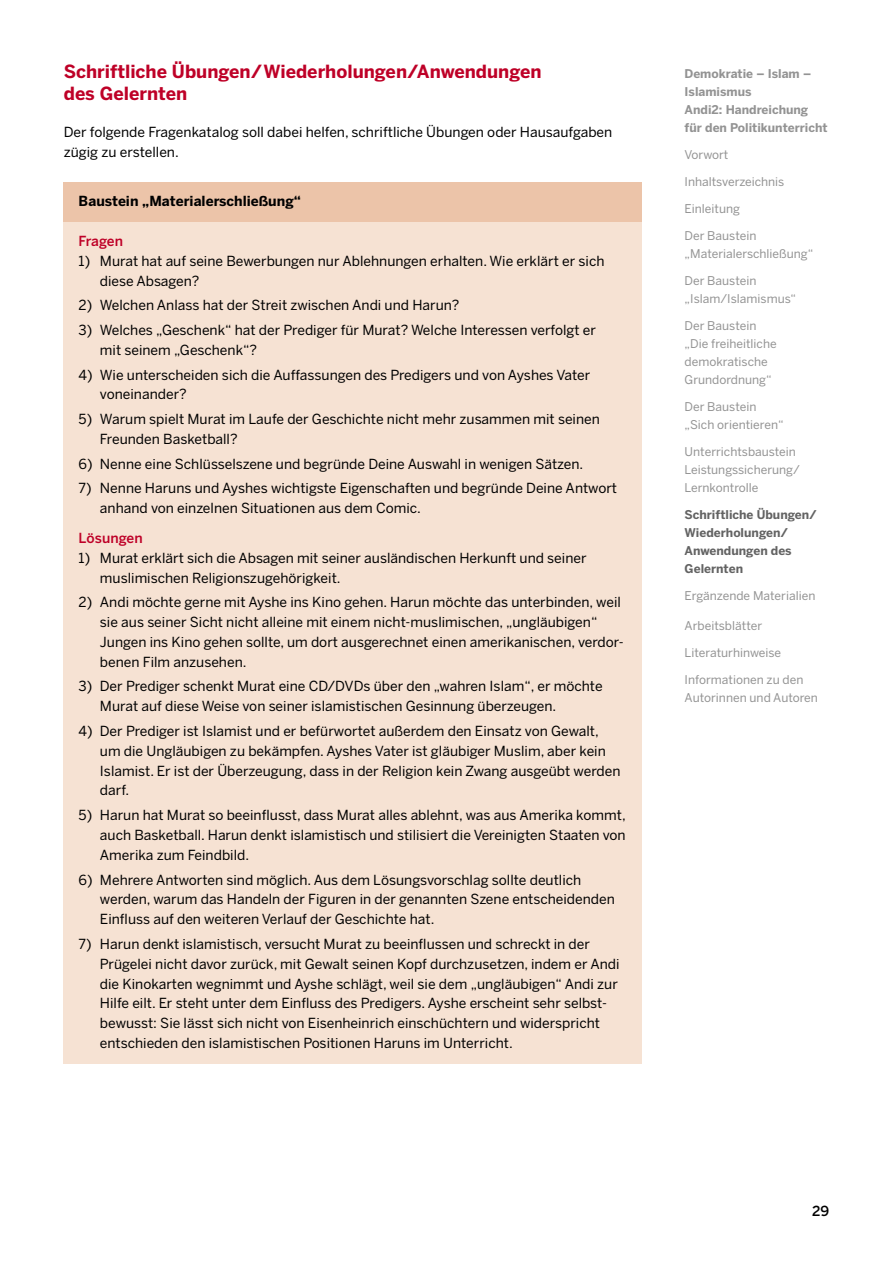
<style>
.page{position:relative;width:893px;height:1263px;background:#fff}
.page>*{position:absolute;margin:0;border:0;box-sizing:border-box;transform-origin:0 0}
.t1{font:700 18px/22.8px "Benton Sans";color:#be0027}
.t2{font:13.8px/19.8px "Benton Sans";color:#000}
.t3{font:700 13.8px "Benton Sans";color:#000}
.t4{font:500 13.8px "Benton Sans";color:#be0027}
.t5{font:500 13.8px "Benton Sans";color:#000}
.t6{font:12px/18px "Benton Sans";color:#939393}
.t7{font:700 12px/18px "Benton Sans";color:#939393}
.t8{font:700 12px/18px "Benton Sans";color:#636363}
</style>
<div class="page">
<div style="left:64px;top:183px;width:578px;height:39px;background:#ecc4a9"></div>
<div style="left:64px;top:222px;width:578px;height:842px;background:#f6e2d3"></div>
<h1 class="t1" style="left:64px;top:59px;width:479px">Schriftliche Übungen/Wiederholungen/Anwendungen des Gelernten</h1>
<p class="t2" style="left:64px;top:122px;width:550px">Der folgende Fragenkatalog soll dabei helfen, schriftliche Übungen oder Hausaufgaben zügig zu erstellen.</p>
<p class="t3" style="left:79px;top:193px;width:224px">Baustein „Materialerschließung“</p>
<p class="t4" style="left:79px;top:233px;width:46px">Fragen</p>
<p class="t2" style="left:100px;top:251px;width:506px;text-indent:-21px">1) Murat hat auf seine Bewerbungen nur Ablehnungen erhalten. Wie erklärt er sich diese Absagen?</p>
<p class="t2" style="left:79px;top:295px;width:382px">2) Welchen Anlass hat der Streit zwischen Andi und Harun?</p>
<p class="t2" style="left:100px;top:320px;width:498px;text-indent:-21px">3) Welches „Geschenk“ hat der Prediger für Murat? Welche Interessen verfolgt er mit seinem „Geschenk“?</p>
<p class="t2" style="left:100px;top:364px;width:492px;text-indent:-21px">4) Wie unterscheiden sich die Auffassungen des Predigers und von Ayshes Vater voneinander?</p>
<p class="t2" style="left:100px;top:409px;width:501px;text-indent:-21px">5) Warum spielt Murat im Laufe der Geschichte nicht mehr zusammen mit seinen<br>Freunden Basketball?</p>
<p class="t2" style="left:79px;top:454px;width:506px">6) Nenne eine Schlüsselszene und begründe Deine Auswahl in wenigen Sätzen.</p>
<p class="t2" style="left:100px;top:478px;width:519px;text-indent:-21px">7) Nenne Haruns und Ayshes wichtigste Eigenschaften und begründe Deine Antwort anhand von einzelnen Situationen aus dem Comic.</p>
<p class="t4" style="left:79px;top:530px;width:65px">Lösungen</p>
<p class="t2" style="left:100px;top:548px;width:488px;text-indent:-21px">1) Murat erklärt sich die Absagen mit seiner ausländischen Herkunft und seiner muslimischen Religionszugehörigkeit.</p>
<p class="t2" style="left:100px;top:592px;width:525px;text-indent:-21px">2) Andi möchte gerne mit Ayshe ins Kino gehen. Harun möchte das unterbinden, weil sie aus seiner Sicht nicht alleine mit einem nicht-muslimischen, „ungläubigen“ Jungen ins Kino gehen sollte, um dort ausgerechnet einen amerikanischen, verdor&shy;benen Film anzusehen.</p>
<p class="t2" style="left:100px;top:676px;width:504px;text-indent:-21px">3) Der Prediger schenkt Murat eine CD/DVDs über den „wahren Islam“, er möchte<br>Murat auf diese Weise von seiner islamistischen Gesinnung überzeugen.</p>
<p class="t2" style="left:100px;top:721px;width:522px;text-indent:-21px">4) Der Prediger ist Islamist und er befürwortet außerdem den Einsatz von Gewalt, um die Ungläubigen zu bekämpfen. Ayshes Vater ist gläubiger Muslim, aber kein Islamist. Er ist der Überzeugung, dass in der Religion kein Zwang ausgeübt werden darf.</p>
<p class="t2" style="left:100px;top:805px;width:527px;text-align:justify;text-indent:-21px">5) Harun hat Murat so beeinflusst, dass Murat alles ablehnt, was aus Amerika kommt, auch Basketball. Harun denkt islamistisch und stilisiert die Vereinigten Staaten von Amerika zum Feindbild.</p>
<p class="t2" style="left:100px;top:869px;width:516px;text-indent:-21px">6) Mehrere Antworten sind möglich. Aus dem Lösungsvorschlag sollte deutlich werden, warum das Handeln der Figuren in der genannten Szene entscheidenden<br>Einfluss auf den weiteren Verlauf der Geschichte hat.</p>
<p class="t2" style="left:100px;top:934px;width:521px;text-indent:-21px">7) Harun denkt islamistisch, versucht Murat zu beeinflussen und schreckt in der Prügelei nicht davor zurück, mit Gewalt seinen Kopf durchzusetzen, indem er Andi die Kinokarten wegnimmt und Ayshe schlägt, weil sie dem „ungläubigen“ Andi zur Hilfe eilt. Er steht unter dem Einfluss des Predigers. Ayshe erscheint sehr selbst&shy;bewusst: Sie lässt sich nicht von Eisenheinrich einschüchtern und widerspricht entschieden den islamistischen Positionen Haruns im Unterricht.</p>
<p class="t7" style="left:685px;top:64px;width:145px">Demokratie – Islam –<br>Islamismus<br>Andi2: Handreichung für den Politikunterricht</p>
<p class="t6" style="left:685px;top:145px;width:45px">Vorwort</p>
<p class="t6" style="left:685px;top:172px;width:101px">Inhaltsverzeichnis</p>
<p class="t6" style="left:685px;top:199px;width:57px">Einleitung</p>
<p class="t6" style="left:685px;top:226px;width:130px">Der Baustein „Materialerschließung“</p>
<p class="t6" style="left:685px;top:271px;width:113px">Der Baustein „Islam/Islamismus“</p>
<p class="t6" style="left:685px;top:316px;width:94px">Der Baustein „Die freiheitliche demokratische<br>Grundordnung“</p>
<p class="t6" style="left:685px;top:397px;width:101px">Der Baustein „Sich orientieren“</p>
<p class="t6" style="left:685px;top:442px;width:117px">Unterrichtsbaustein<br>Leistungssicherung/<br>Lernkontrolle</p>
<p class="t8" style="left:685px;top:505px;width:134px">Schriftliche Übungen/<br>Wiederholungen/<br>Anwendungen des<br>Gelernten</p>
<p class="t6" style="left:685px;top:586px;width:132px">Ergänzende Materialien</p>
<p class="t6" style="left:685px;top:616px;width:79px">Arbeitsblätter</p>
<p class="t6" style="left:685px;top:643px;width:98px">Literaturhinweise</p>
<p class="t6" style="left:685px;top:670px;width:135px">Informationen zu den<br>Autorinnen und Autoren</p>
<p class="t5" style="left:812px;top:1202px;width:19px">29</p>
</div>
